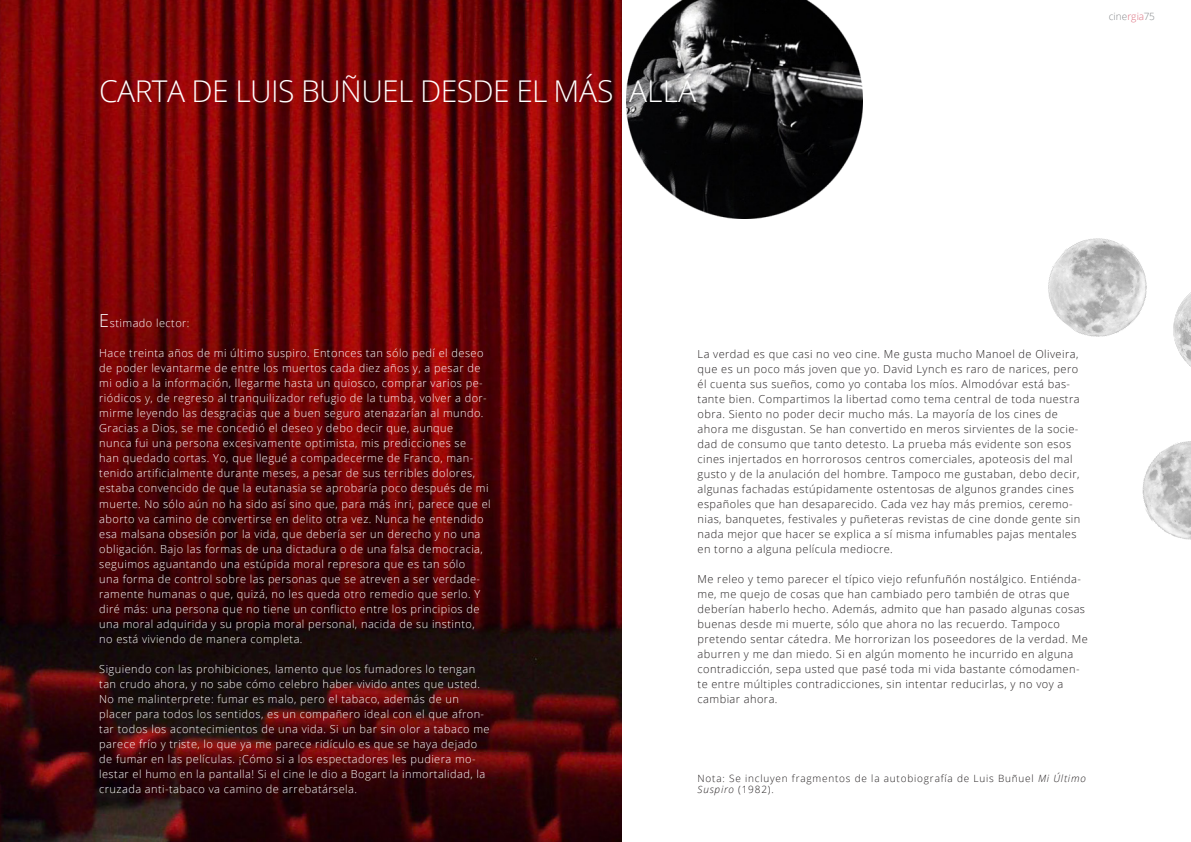
<style>
.page{position:relative;width:1191px;height:842px;background:#fff}
.page>*{position:absolute;margin:0;border:0;box-sizing:border-box;transform-origin:0 0}
.t1{font:300 30px "Open Sans";letter-spacing:-.02em;color:#fff}
.t2{font:300 11px/15px "Open Sans";letter-spacing:.04em;color:#fff}
.t3{font:300 11px/15px "Open Sans";letter-spacing:.04em;color:#231f20}
.t4{font:300 10px/11px "Open Sans";letter-spacing:.08em;color:#231f20}
.t5{font:300 10px "Open Sans";letter-spacing:.005em;color:#86888b}
.s1{color:#dc6e7e}
.s2{font-size:18px}
.s3{font-style:italic}
</style>
<div class="page">
<img style="left:1174px;top:292px;width:17px;height:75px">
<img style="left:0;top:0;width:621px;height:842px">
<img style="left:626px;top:0;width:236px;height:218px">
<img style="left:1048px;top:238px;width:99px;height:99px">
<img style="left:1142px;top:441px;width:49px;height:99px">
<p class="t1" style="left:99px;top:71px;width:598px">CARTA DE LUIS BUÑUEL DESDE EL MÁS ALLÁ</p>
<p class="t5" style="left:1108px;top:9px;width:48px">cine<span class="s1">rgia</span>75</p>
<p class="t2" style="left:99px;top:316px;width:92px"><span class="s2">E</span>stimado lector:</p>
<p class="t2" style="left:99px;top:346px;width:393px">Hace treinta años de mi último suspiro. Entonces tan sólo pedí el deseo de poder levantarme de entre los muertos cada diez años y, a pesar de mi odio a la información, llegarme hasta un quiosco, comprar varios pe&shy;riódicos y, de regreso al tranquilizador refugio de la tumba, volver a dor&shy;mirme leyendo las desgracias que a buen seguro atenazarían al mundo.<br>Gracias a Dios, se me concedió el deseo y debo decir que, aunque<br>nunca fui una persona excesivamente optimista, mis predicciones se<br>han quedado cortas. Yo, que llegué a compadecerme de Franco, man&shy;tenido artificialmente durante meses, a pesar de sus terribles dolores, estaba convencido de que la eutanasia se aprobaría poco después de mi muerte. No sólo aún no ha sido así sino que, para más inri, parece que el aborto va camino de convertirse en delito otra vez. Nunca he entendido esa malsana obsesión por la vida, que debería ser un derecho y no una obligación. Bajo las formas de una dictadura o de una falsa democracia, seguimos aguantando una estúpida moral represora que es tan sólo<br>una forma de control sobre las personas que se atreven a ser verdade&shy;ramente humanas o que, quizá, no les queda otro remedio que serlo. Y diré más: una persona que no tiene un conflicto entre los principios de una moral adquirida y su propia moral personal, nacida de su instinto, no está viviendo de manera completa.</p>
<p class="t2" style="left:99px;top:661px;width:392px">Siguiendo con las prohibiciones, lamento que los fumadores lo tengan tan crudo ahora, y no sabe cómo celebro haber vivido antes que usted.<br>No me malinterprete: fumar es malo, pero el tabaco, además de un placer para todos los sentidos, es un compañero ideal con el que afron&shy;tar todos los acontecimientos de una vida. Si un bar sin olor a tabaco me parece frío y triste, lo que ya me parece ridículo es que se haya dejado de fumar en las películas. ¡Cómo si a los espectadores les pudiera mo&shy;lestar el humo en la pantalla! Si el cine le dio a Bogart la inmortalidad, la cruzada anti-tabaco va camino de arrebatársela.</p>
<p class="t3" style="left:697px;top:346px;width:384px">La verdad es que casi no veo cine. Me gusta mucho Manoel de Oliveira, que es un poco más joven que yo. David Lynch es raro de narices, pero él cuenta sus sueños, como yo contaba los míos. Almodóvar está bas&shy;tante bien. Compartimos la libertad como tema central de toda nuestra obra. Siento no poder decir mucho más. La mayoría de los cines de ahora me disgustan. Se han convertido en meros sirvientes de la socie&shy;dad de consumo que tanto detesto. La prueba más evidente son esos cines injertados en horrorosos centros comerciales, apoteosis del mal gusto y de la anulación del hombre. Tampoco me gustaban, debo decir, algunas fachadas estúpidamente ostentosas de algunos grandes cines españoles que han desaparecido. Cada vez hay más premios, ceremo&shy;nias, banquetes, festivales y puñeteras revistas de cine donde gente sin nada mejor que hacer se explica a sí misma infumables pajas mentales en torno a alguna película mediocre.</p>
<p class="t3" style="left:697px;top:571px;width:392px">Me releo y temo parecer el típico viejo refunfuñón nostálgico. Entiénda&shy;me, me quejo de cosas que han cambiado pero también de otras que deberían haberlo hecho. Además, admito que han pasado algunas cosas buenas desde mi muerte, sólo que ahora no las recuerdo. Tampoco pretendo sentar cátedra. Me horrorizan los poseedores de la verdad. Me aburren y me dan miedo. Si en algún momento he incurrido en alguna contradicción, sepa usted que pasé toda mi vida bastante cómodamen&shy;te entre múltiples contradicciones, sin intentar reducirlas, y no voy a cambiar ahora.</p>
<p class="t4" style="left:697px;top:773px;width:390px">Nota: Se incluyen fragmentos de la autobiografía de Luis Buñuel <span class="s3">Mi Último<br>Suspiro</span> (1982).</p>
</div>
